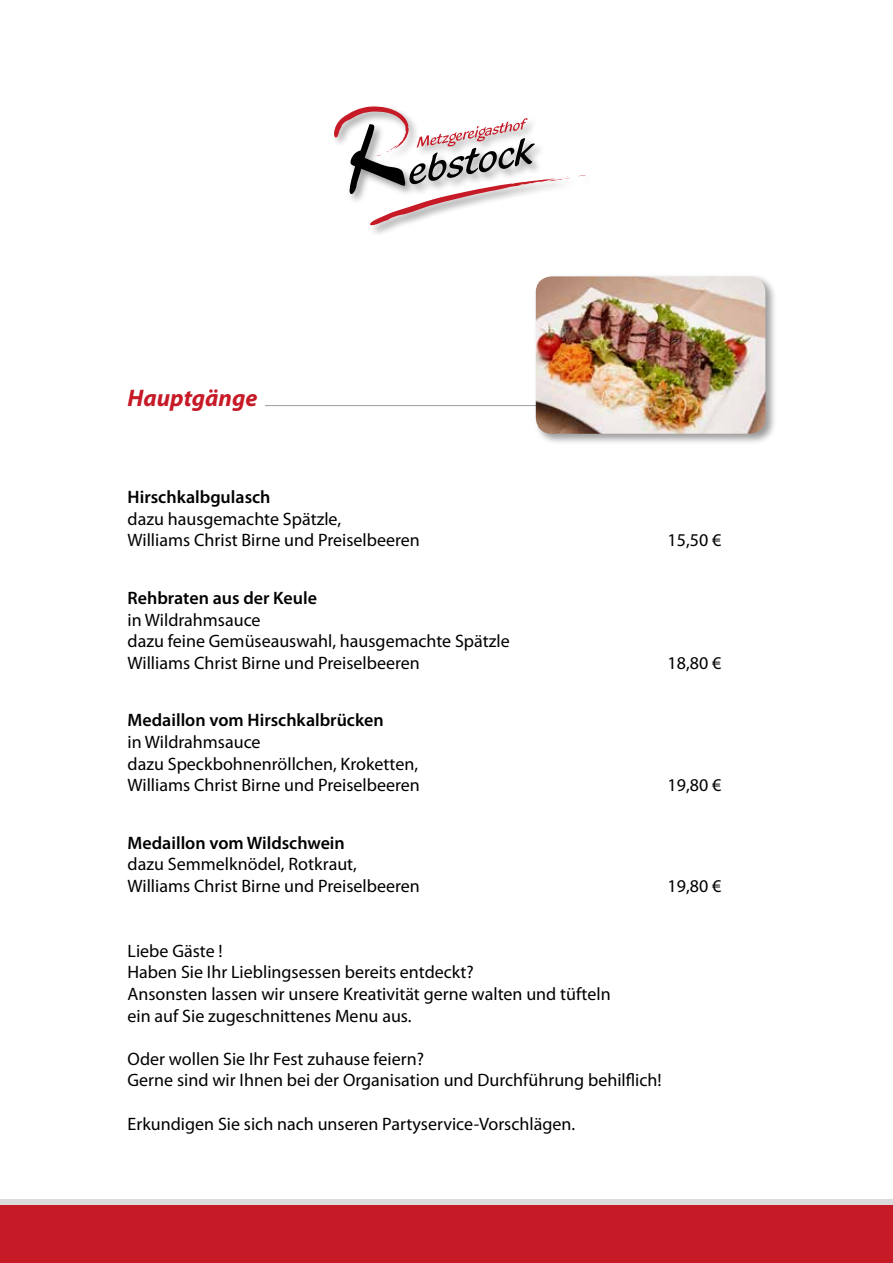
<style>
.page{position:relative;width:893px;height:1263px;background:#fff}
.page>*{position:absolute;margin:0;border:0;box-sizing:border-box;transform-origin:0 0}
.t1{font:italic 700 24px "Myriad Pro";color:#c61a27}
.t2{font:18px/21.6px "Myriad Pro";color:#000}
.t3{font:600 18px "Myriad Pro";color:#000}
</style>
<div class="page">
<svg style="left:334px;top:106px;width:236px;height:119px"></svg>
<div style="left:0;top:1199px;width:893px;height:13px;background:#dadada"></div>
<div style="left:0;top:1205px;width:893px;height:58px;background:#c61a27"></div>
<hr style="left:265px;top:405px;width:289px;height:1px;background:#9d9d9c">
<div style="left:533px;top:274px;width:244px;height:171px;background:#000;opacity:.4"></div>
<img style="left:536px;top:276px;width:229px;height:158px">
<h1 class="t1" style="left:128px;top:382px;width:132px">Hauptgänge</h1>
<p class="t3" style="left:128px;top:486px;width:144px">Hirschkalbgulasch</p>
<p class="t2" style="left:128px;top:508px;width:294px">dazu hausgemachte Spätzle,<br>Williams Christ Birne und Preiselbeeren</p>
<p class="t3" style="left:128px;top:586px;width:191px">Rehbraten aus der Keule</p>
<p class="t2" style="left:128px;top:608px;width:384px">in Wildrahmsauce<br>dazu feine Gemüseauswahl, hausgemachte Spätzle<br>Williams Christ Birne und Preiselbeeren</p>
<p class="t3" style="left:128px;top:709px;width:258px">Medaillon vom Hirschkalbrücken</p>
<p class="t2" style="left:128px;top:731px;width:294px">in Wildrahmsauce<br>dazu Speckbohnenröllchen, Kroketten,<br>Williams Christ Birne und Preiselbeeren</p>
<p class="t3" style="left:128px;top:831px;width:219px">Medaillon vom Wildschwein</p>
<p class="t2" style="left:128px;top:853px;width:294px">dazu Semmelknödel, Rotkraut,<br>Williams Christ Birne und Preiselbeeren</p>
<p class="t2" style="left:668px;top:529px;width:55px">15,50 €</p>
<p class="t2" style="left:668px;top:652px;width:55px">18,80 €</p>
<p class="t2" style="left:668px;top:774px;width:55px">19,80 €</p>
<p class="t2" style="left:668px;top:875px;width:55px">19,80 €</p>
<p class="t2" style="left:128px;top:940px;width:485px">Liebe Gäste !<br>Haben Sie Ihr Lieblingsessen bereits entdeckt?<br>Ansonsten lassen wir unsere Kreativität gerne walten und tüfteln ein auf Sie zugeschnittenes Menu aus.</p>
<p class="t2" style="left:128px;top:1048px;width:536px">Oder wollen Sie Ihr Fest zuhause feiern?<br>Gerne sind wir Ihnen bei der Organisation und Durchführung behilflich!</p>
<p class="t2" style="left:128px;top:1112px;width:449px">Erkundigen Sie sich nach unseren Partyservice-Vorschlägen.</p>
</div>
